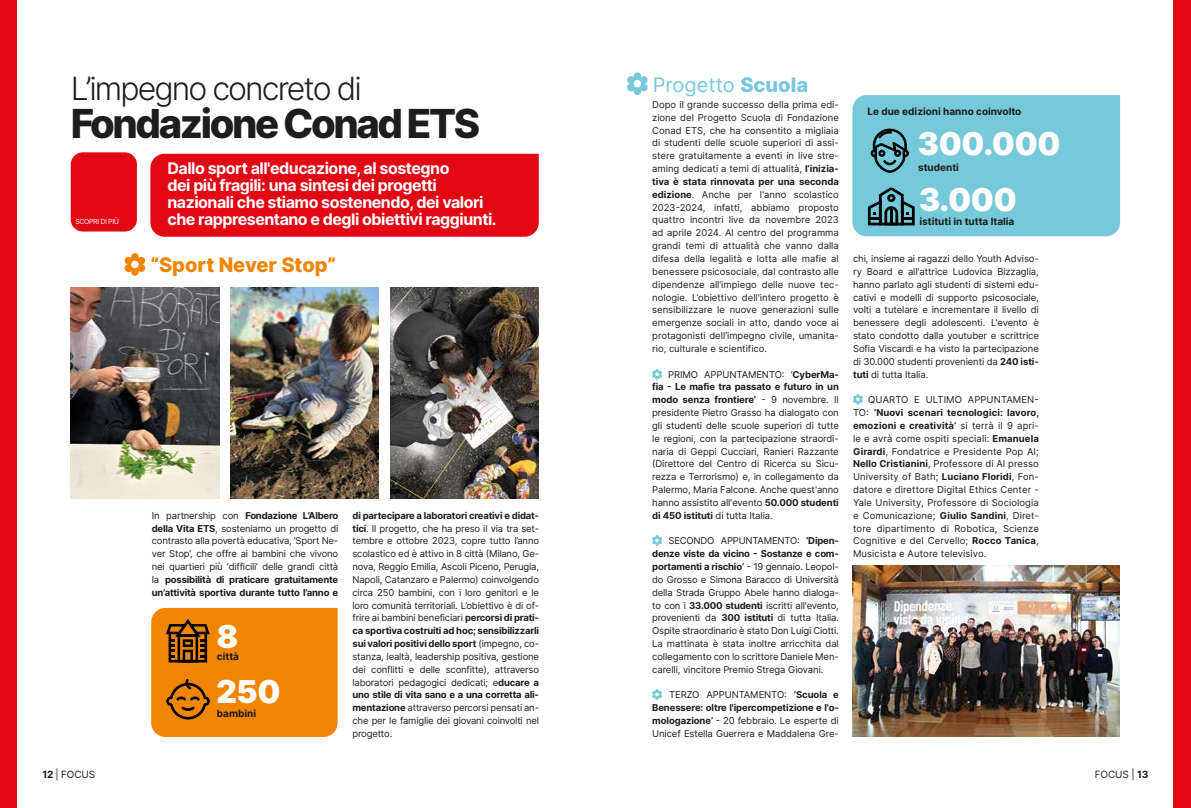
<style>
.page{position:relative;width:1191px;height:808px;background:#fff}
.page>*{position:absolute;margin:0;border:0;box-sizing:border-box;transform-origin:0 0}
.t1{font:800 40px "Inter";letter-spacing:-.06em;color:#1d1d1b}
.t2{font:300 32px "Inter";letter-spacing:-.06em;color:#1d1d1b}
.t3{font:900 31.7px/55.4px "Inter";letter-spacing:-.01em;color:#fff}
.t4{font:800 20px "Inter";color:#f18500}
.t5{font:20px "Inter";color:#75c9db}
.t6{font:700 16px/17px "Inter";letter-spacing:-.03em;color:#fff}
.t7{font:700 10px "Inter";color:#1d1d1b}
.t8{font:10px "Inter";letter-spacing:-.01em;color:#1d1d1b}
.t9{font:9.5px/12.8px "Inter";letter-spacing:-.01em;color:#1d1d1b;text-align:justify}
.t10{font:7px "Inter";letter-spacing:-.05em;color:#fff}
.s1{font-weight:800}
.s2{font-weight:700}
</style>
<div class="page">
<div style="left:1173px;top:0;width:18px;height:808px;background:#e30613"></div>
<div style="left:0;top:0;width:17px;height:808px;background:#e30613"></div>
<svg style="left:652px;top:369px;width:10px;height:11px"></svg>
<svg style="left:652px;top:535px;width:10px;height:11px"></svg>
<svg style="left:652px;top:689px;width:10px;height:11px"></svg>
<svg style="left:853px;top:394px;width:10px;height:11px"></svg>
<img style="left:852px;top:566px;width:267px;height:171px">
<img style="left:71px;top:288px;width:148px;height:211px">
<img style="left:231px;top:288px;width:148px;height:211px">
<img style="left:390px;top:288px;width:149px;height:211px">
<div style="left:150px;top:154px;width:389px;height:83px;background:#e30613"></div>
<svg style="left:124px;top:253px;width:22px;height:23px"></svg>
<svg style="left:627px;top:72px;width:21px;height:23px"></svg>
<svg style="left:151px;top:608px;width:187px;height:129px;background:#e47f02"></svg>
<div style="left:852px;top:95px;width:268px;height:141px;background:#75c9db"></div>
<div style="left:71px;top:152px;width:66px;height:79px;background:#e30613;border-radius:12px"></div>
<h2 class="t2" style="left:71px;top:66px;width:293px">L’impegno concreto di</h2>
<h1 class="t1" style="left:71px;top:94px;width:411px">Fondazione Conad ETS</h1>
<h3 class="t6" style="left:167px;top:159px;width:331px">Dallo sport all'educazione, al sostegno<br>dei più fragili: una sintesi dei progetti nazionali che stiamo sostenendo, dei valori che rappresentano e degli obiettivi raggiunti.</h3>
<h3 class="t5" style="left:653px;top:71px;width:157px">Progetto <span class="s1">Scuola</span></h3>
<p class="t9" style="left:652px;top:98px;width:188px">Dopo il grande successo della prima edi&shy;zione del Progetto Scuola di Fondazione Conad ETS, che ha consentito a migliaia di studenti delle scuole superiori di assi&shy;stere gratuitamente a eventi in live stre&shy;aming dedicati a temi di attualità, <span class="s2">l’inizia&shy;tiva è stata rinnovata per una seconda edizione</span>. Anche per l'anno scolastico 2023-2024, infatti, abbiamo proposto quattro incontri live da novembre 2023 ad aprile 2024. Al centro del programma grandi temi di attualità che vanno dalla difesa della legalità e lotta alle mafie al benessere psicosociale, dal contrasto alle dipendenze all’impiego delle nuove tec&shy;nologie. L’obiettivo dell'intero progetto è sensibilizzare le nuove generazioni sulle emergenze sociali in atto, dando voce ai protagonisti dell’impegno civile, umanita&shy;rio, culturale e scientifico.</p>
<p class="t9" style="left:652px;top:367px;width:188px;text-indent:16px">PRIMO APPUNTAMENTO: ‘<span class="s2">CyberMa&shy;fia - Le mafie tra passato e futuro in un modo senza frontiere’</span> - 9 novembre. Il presidente Pietro Grasso ha dialogato con gli studenti delle scuole superiori di tutte le regioni, con la partecipazione straordi&shy;naria di Geppi Cucciari, Ranieri Razzante (Direttore del Centro di Ricerca su Sicu&shy;rezza e Terrorismo) e, in collegamento da Palermo, Maria Falcone. Anche quest'anno hanno assistito all'evento <span class="s2">50.000 studenti di 450 istituti</span> di tutta Italia.</p>
<p class="t9" style="left:652px;top:534px;width:188px;text-indent:16px">SECONDO APPUNTAMENTO: <span class="s2">‘Dipen&shy;denze viste da vicino - Sostanze e com&shy;portamenti a rischio’</span> - 19 gennaio. Leopol&shy;do Grosso e Simona Baracco di Università della Strada Gruppo Abele hanno dialoga&shy;to con i <span class="s2">33.000 studenti</span> iscritti all'evento, provenienti da <span class="s2">300 istituti</span> di tutta Italia.<br>Ospite straordinario è stato Don Luigi Ciotti.<br>La mattinata è stata inoltre arricchita dal collegamento con lo scrittore Daniele Men&shy;carelli, vincitore Premio Strega Giovani.</p>
<p class="t9" style="left:652px;top:688px;width:188px;text-indent:17px">TERZO APPUNTAMENTO: <span class="s2">‘Scuola e Benessere: oltre l'ipercompetizione e l'o&shy;mologazione’</span> - 20 febbraio. Le esperte di Unicef Estella Guerrera e Maddalena Gre-</p>
<p class="t7" style="left:867px;top:104px;width:155px">Le due edizioni hanno coinvolto</p>
<h3 class="t3" style="left:917px;top:114px;width:144px;line-height:56.3px">300.000<br>3.000</h3>
<p class="t7" style="left:918px;top:160px;width:42px">studenti</p>
<p class="t10" style="left:75px;top:217px;width:45px">SCOPRI DI PIÙ</p>
<p class="t7" style="left:919px;top:213px;width:96px">istituti in tutta Italia</p>
<p class="t9" style="left:853px;top:252px;width:187px">chi, insieme ai ragazzi dello Youth Adviso&shy;ry Board e all'attrice Ludovica Bizzaglia, hanno parlato agli studenti di sistemi edu&shy;cativi e modelli di supporto psicosociale, volti a tutelare e incrementare il livello di benessere degli adolescenti. L'evento è stato condotto dalla youtuber e scrittrice Sofia Viscardi e ha visto la partecipazione di 30.000 studenti provenienti da <span class="s2">240 isti&shy;tuti</span> di tutta Italia.</p>
<p class="t9" style="left:853px;top:393px;width:188px;text-indent:15px">QUARTO E ULTIMO APPUNTAMEN-TO: <span class="s2">‘Nuovi scenari tecnologici: lavoro, emozioni e creatività’</span> si terrà il 9 apri&shy;le e avrà come ospiti speciali: <span class="s2">Emanuela Girardi</span>, Fondatrice e Presidente Pop AI; <span class="s2">Nello Cristianini</span>, Professore di AI presso University of Bath; <span class="s2">Luciano Floridi</span>, Fon&shy;datore e direttore Digital Ethics Center - Yale University, Professore di Sociologia e Comunicazione; <span class="s2">Giulio Sandini</span>, Diret&shy;tore dipartimento di Robotica, Scienze Cognitive e del Cervello; <span class="s2">Rocco Tanica</span>, Musicista e Autore televisivo.</p>
<h3 class="t4" style="left:150px;top:250px;width:187px">“Sport Never Stop”</h3>
<p class="t9" style="left:152px;top:509px;width:188px">In partnership con <span class="s2">Fondazione L’Albero della Vita ETS</span>, sosteniamo un progetto di contrasto alla povertà educativa, ‘Sport Ne&shy;ver Stop’, che offre ai bambini che vivono nei quartieri più ‘difficili’ delle grandi città la <span class="s2">possibilità di praticare gratuitamente un’attività sportiva durante tutto l’anno e</span></p>
<p class="t9" style="left:352px;top:509px;width:188px"><span class="s2">di partecipare a laboratori creativi e didat&shy;tici</span>. Il progetto, che ha preso il via tra set&shy;tembre e ottobre 2023, copre tutto l’anno scolastico ed è attivo in 8 città (Milano, Ge&shy;nova, Reggio Emilia, Ascoli Piceno, Perugia, Napoli, Catanzaro e Palermo) coinvolgendo circa 250 bambini, con i loro genitori e le loro comunità territoriali. L’obiettivo è di of&shy;frire ai bambini beneficiari <span class="s2">percorsi di prati&shy;ca sportiva costruiti ad hoc; sensibilizzarli sui valori positivi dello sport</span> (impegno, co&shy;stanza, lealtà, leadership positiva, gestione dei conflitti e delle sconfitte), attraverso laboratori pedagogici dedicati; e<span class="s2">ducare a uno stile di vita sano e a una corretta ali&shy;mentazione</span> attraverso percorsi pensati an&shy;che per le famiglie dei giovani coinvolti nel progetto.</p>
<h3 class="t3" style="left:216px;top:607px;width:66px">8<br>250</h3>
<p class="t7" style="left:217px;top:649px;width:24px">città</p>
<p class="t7" style="left:217px;top:706px;width:41px">bambini</p>
<p class="t8" style="left:43px;top:767px;width:54px"><span class="s2">12</span> | FOCUS</p>
<p class="t8" style="left:1094px;top:767px;width:55px">FOCUS | <span class="s2">13</span></p>
</div>
